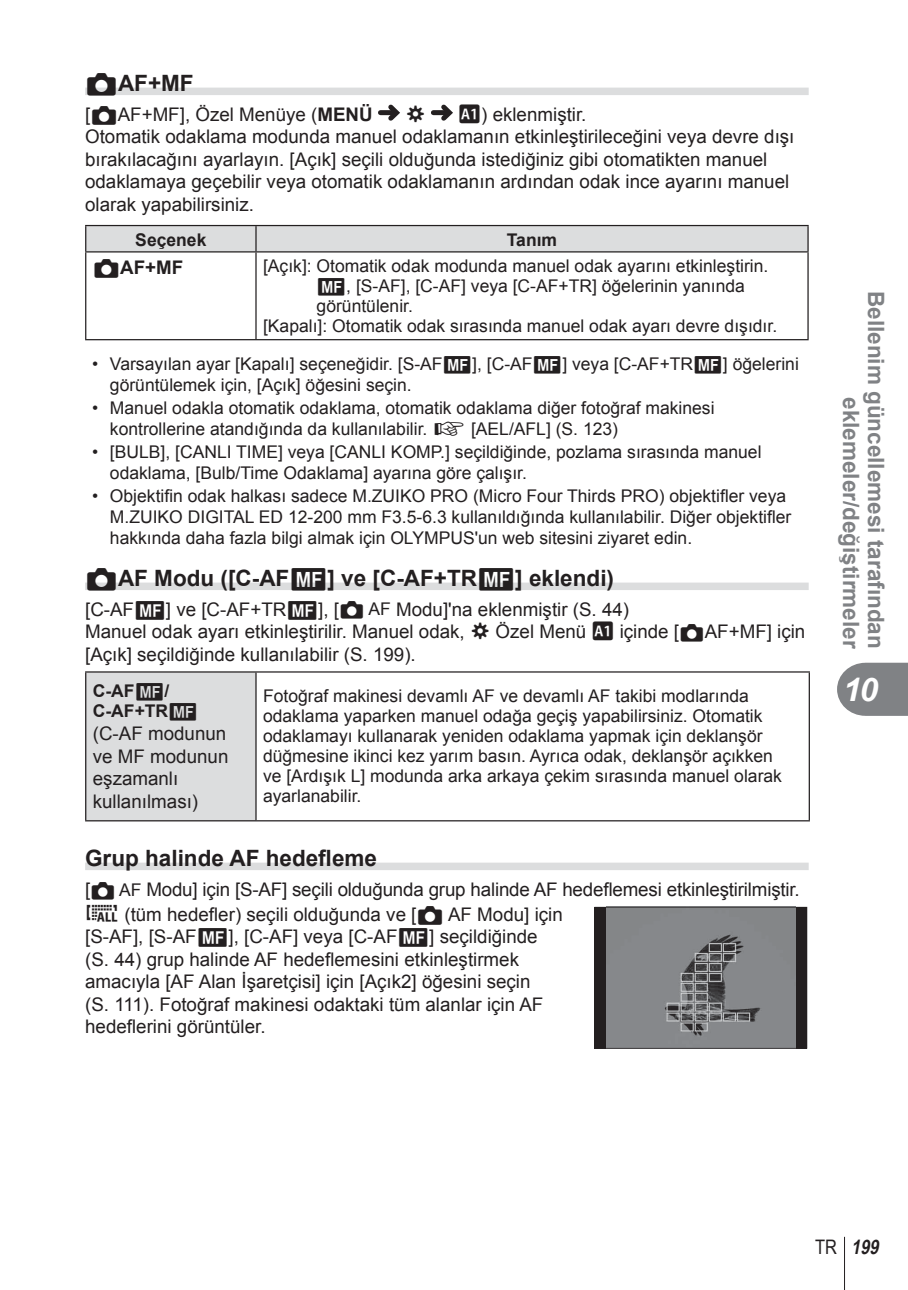
<style>
.page{position:relative;width:908px;height:1290px;background:#fff}
.page>*{position:absolute;margin:0;border:0;box-sizing:border-box;transform-origin:0 0}
.t1{font:italic 700 32.5px "Arial";color:#fff}
.t2{font:700 22.5px "Arial";color:#231f20}
.t3{font:700 22.5px/25px "Arial";color:#808285;text-align:right}
.t4{font:italic 700 20px "Arial Narrow";color:#231f20}
.t5{font:18.75px/22.5px "Arial";color:#231f20}
.t6{font:700 18.75px "Arial";color:#231f20}
.t7{font:18.75px "Olympus 37";color:#231f20}
.t8{font:17.5px/21px "Arial";color:#231f20}
.t9{font:700 17.5px/20px "Arial";color:#231f20}
.s1{font-family:"Olympus 3";font-weight:400}
.s2{font-family:"Olympus 3"}
.s3{font-weight:700}
.s4{font-family:"Olympus 37"}
.s5{font-family:"Olympus 6"}
.s6{font-family:"Olympus 1"}
.s7{font-family:"Olympus 6";font-weight:400}
.s8{font-family:"Olympus 3";font-size:17.5px}
.s9{font-size:17.5px}
.s10{font-family:"Olympus 27"}
.s11{font-weight:400;font-style:normal}
</style>
<div class="page">
<hr style="left:843px;top:1237px;width:1px;height:53px;background:#231f20">
<svg style="left:837px;top:663px;width:70px;height:53px;background:#8b8d8f"></svg>
<div style="left:85px;top:88px;width:723px;height:7px;background:#dcddde"></div>
<div style="left:85px;top:582px;width:723px;height:8px;background:#dcddde"></div>
<div style="left:85px;top:862px;width:723px;height:8px;background:#dcddde"></div>
<div style="left:380px;top:110px;width:14px;height:5px;background:#231f20"></div>
<svg style="left:383px;top:104px;width:17px;height:17px"></svg>
<div style="left:433px;top:110px;width:14px;height:5px;background:#231f20"></div>
<svg style="left:436px;top:104px;width:17px;height:17px"></svg>
<hr style="left:85px;top:225px;width:171px;height:1px;background:#231f20">
<hr style="left:256px;top:225px;width:552px;height:1px;background:#231f20">
<svg style="left:85px;top:226px;width:723px;height:26px;background:#d4d5d6"></svg>
<hr style="left:85px;top:252px;width:1px;height:87px;background:#231f20">
<hr style="left:255px;top:252px;width:1px;height:87px;background:#231f20">
<hr style="left:807px;top:252px;width:1px;height:87px;background:#231f20">
<hr style="left:85px;top:339px;width:723px;height:1px;background:#231f20">
<div style="left:86px;top:672px;width:170px;height:149px;background:#dcddde"></div>
<hr style="left:85px;top:671px;width:171px;height:1px;background:#231f20">
<hr style="left:85px;top:672px;width:1px;height:148px;background:#231f20">
<hr style="left:256px;top:671px;width:553px;height:1px;background:#231f20">
<hr style="left:255px;top:672px;width:1px;height:148px;background:#231f20">
<hr style="left:808px;top:672px;width:1px;height:148px;background:#231f20">
<hr style="left:85px;top:820px;width:724px;height:1px;background:#231f20">
<svg style="left:594px;top:907px;width:212px;height:141px;background:#77787a"></svg>
<p class="t2" style="left:85px;top:71px;width:110px"><span class="s1">K</span>AF+MF</p>
<p class="t5" style="left:85px;top:103px;width:289px">[<span class="s2">K</span>AF+MF], Özel Menüye (<span class="s3">MENÜ</span></p>
<p class="t7" style="left:405px;top:104px;width:22px">G</p>
<p class="t5" style="left:85px;top:103px;width:710px;text-indent:373px"><span class="s4">J</span>) eklenmiştir.<br>Otomatik odaklama modunda manuel odaklamanın etkinleştirileceğini veya devre dışı bırakılacağını ayarlayın. [Açık] seçili olduğunda istediğiniz gibi otomatikten manuel odaklamaya geçebilir veya otomatik odaklamanın ardından odak ince ayarını manuel olarak yapabilirsiniz.</p>
<p class="t9" style="left:135px;top:230px;width:73px">Seçenek</p>
<p class="t9" style="left:506px;top:230px;width:52px">Tanım</p>
<p class="t6" style="left:93px;top:257px;width:92px"><span class="s1">K</span>AF+MF</p>
<p class="t8" style="left:263px;top:256px;width:506px">[Açık]: Otomatik odak modunda manuel odak ayarını etkinleştirin.</p>
<p class="t8" style="left:316px;top:276px;width:429px"><span class="s5">b</span>, [S-AF], [C-AF] veya [C-AF+TR] öğelerinin yanında</p>
<p class="t8" style="left:316px;top:296px;width:98px">görüntülenir.</p>
<p class="t8" style="left:263px;top:316px;width:515px">[Kapalı]: Otomatik odak sırasında manuel odak ayarı devre dışıdır.</p>
<p class="t8" style="left:110px;top:353px;width:690px;text-indent:-18px">• Varsayılan ayar [Kapalı] seçeneğidir. [S-AF<span class="s5">b</span>], [C-AF<span class="s5">b</span>] veya [C-AF+TR<span class="s5">b</span>] öğelerini görüntülemek için, [Açık] öğesini seçin.</p>
<p class="t8" style="left:110px;top:397px;width:606px;text-indent:-18px">• Manuel odakla otomatik odaklama, otomatik odaklama diğer fotoğraf makinesi kontrollerine atandığında da kullanılabilir. <span class="s6">g</span> [AEL/AFL] (S. 123)</p>
<p class="t8" style="left:110px;top:441px;width:653px;text-indent:-18px">• [BULB], [CANLI TIME] veya [CANLI KOMP.] seçildiğinde, pozlama sırasında manuel odaklama, [Bulb/Time Odaklama] ayarına göre çalışır.</p>
<p class="t8" style="left:110px;top:486px;width:682px;text-indent:-18px">• Objektifin odak halkası sadece M.ZUIKO PRO (Micro Four Thirds PRO) objektifler veya<br>M.ZUIKO DIGITAL ED 12-200 mm F3.5-6.3 kullanıldığında kullanılabilir. Diğer objektifler hakkında daha fazla bilgi almak için OLYMPUS'un web sitesini ziyaret edin.</p>
<p class="t2" style="left:85px;top:566px;width:530px"><span class="s1">K</span>AF Modu ([C-AF<span class="s7">b</span>] ve [C-AF+TR<span class="s7">b</span>] eklendi)</p>
<p class="t5" style="left:85px;top:598px;width:721px">[C-AF<span class="s5">b</span>] ve [C-AF+TR<span class="s5">b</span>], [<span class="s8">K</span> <span class="s9">AF</span> Modu]'na eklenmiştir (S. 44)<br>Manuel odak ayarı etkinleştirilir. Manuel odak, <span class="s4">G</span> Özel Menü <span class="s4">J</span> içinde [<span class="s8">K</span>AF+MF] için [Açık] seçildiğinde kullanılabilir (S. 199).</p>
<p class="t9" style="left:93px;top:681px;width:107px">C-AF<span class="s7">b</span>/<br>C-AF+TR<span class="s7">b</span></p>
<p class="t5" style="left:93px;top:722px;width:137px">(C-AF modunun ve MF modunun eşzamanlı kullanılması)</p>
<p class="t8" style="left:263px;top:686px;width:520px;line-height:20px">Fotoğraf makinesi devamlı AF ve devamlı AF takibi modlarında odaklama yaparken manuel odağa geçiş yapabilirsiniz. Otomatik odaklamayı kullanarak yeniden odaklama yapmak için deklanşör düğmesine ikinci kez yarım basın. Ayrıca odak, deklanşör açıkken ve [Ardışık L] modunda arka arkaya çekim sırasında manuel olarak ayarlanabilir.</p>
<p class="t2" style="left:85px;top:846px;width:293px">Grup halinde AF hedefleme</p>
<p class="t5" style="left:85px;top:877px;width:715px;line-height:24.8px">[<span class="s8">K</span> <span class="s9">AF</span> Modu] için [S-AF] seçili olduğunda grup halinde AF hedeflemesi etkinleştirilmiştir. <span class="s10">q</span> (tüm hedefler) seçili olduğunda ve [<span class="s2">K</span> AF Modu] için</p>
<p class="t5" style="left:85px;top:925px;width:459px">[S-AF], [S-AF<span class="s5">b</span>], [C-AF] veya [C-AF<span class="s5">b</span>] seçildiğinde (S. 44) grup halinde AF hedeflemesini etkinleştirmek amacıyla [AF Alan İşaretçisi] için [Açık2] öğesini seçin (S. 111). Fotoğraf makinesi odaktaki tüm alanlar için AF hedeflerini görüntüler.</p>
<p class="t3" style="left:888px;top:291px;width:359px;rotate:90deg">Bellenim güncellemesi tarafından eklemeler/değiştirmeler</p>
<h1 class="t1" style="left:842px;top:671px;width:36px">10</h1>
<p class="t4" style="left:814px;top:1235px;width:69px"><span class="s11">TR</span> 199</p>
</div>
